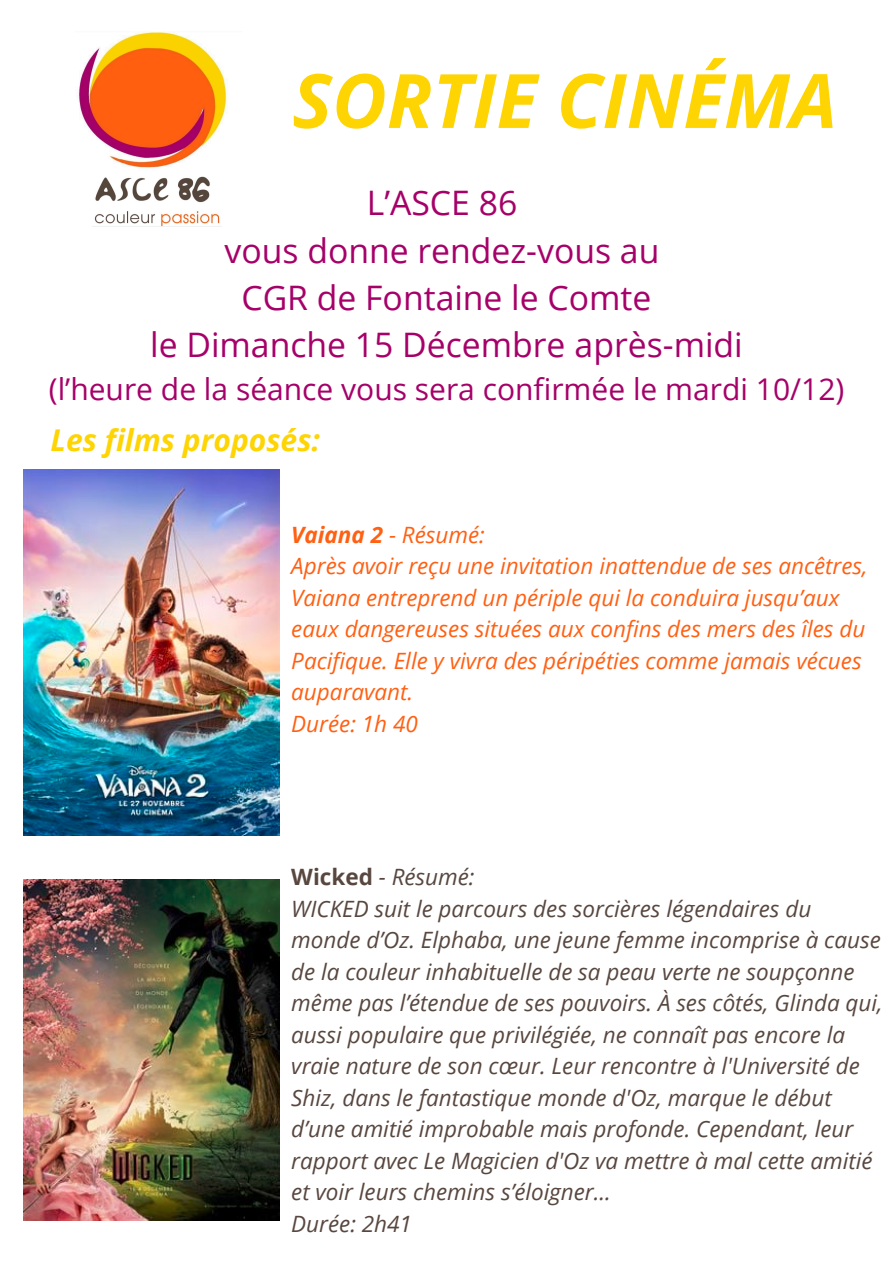
<style>
.page{position:relative;width:893px;height:1263px;background:#fff}
.page>*{position:absolute;margin:0;border:0;box-sizing:border-box;transform-origin:0 0}
.t1{font:italic 700 75px "Open Sans";color:#fed403}
.t2{font:33.75px/47.2px "Open Sans";color:#a60169;text-align:center}
.t3{font:30px "Open Sans";color:#a60169}
.t4{font:italic 700 30px "Open Sans";color:#fed403}
.t5{font:italic 22.5px/31.5px "Open Sans";color:#58473f}
.t6{font:italic 22.5px/31.5px "Open Sans";color:#ff6012}
.s1{font-weight:700}
.s2{font-weight:700;font-style:normal}
</style>
<div class="page">
<img style="left:78px;top:31px;width:149px;height:196px">
<img style="left:24px;top:470px;width:256px;height:365px">
<img style="left:24px;top:879px;width:256px;height:341px">
<h2 class="t1" style="left:292px;top:48px;width:546px">SORTIE CINÉMA</h2>
<p class="t2" style="left:150px;top:179px;width:594px">L’ASCE 86<br>vous donne rendez-vous au<br>CGR de Fontaine le Comte<br>le Dimanche 15 Décembre après-midi</p>
<p class="t3" style="left:49px;top:368px;width:797px">(l’heure de la séance vous sera confirmée le mardi 10/12)</p>
<p class="t4" style="left:51px;top:419px;width:271px">Les films proposés:</p>
<p class="t6" style="left:291px;top:518px;width:195px"><span class="s1">Vaiana 2</span> - Résumé:</p>
<p class="t6" style="left:291px;top:550px;width:578px">Après avoir reçu une invitation inattendue de ses ancêtres, Vaiana entreprend un périple qui la conduira jusqu’aux eaux dangereuses situées aux confins des mers des îles du Pacifique. Elle y vivra des péripéties comme jamais vécues auparavant.</p>
<p class="t6" style="left:291px;top:707px;width:128px">Durée: 1h 40</p>
<p class="t5" style="left:291px;top:860px;width:185px"><span class="s2">Wicked</span> - Résumé:</p>
<p class="t5" style="left:291px;top:892px;width:593px">WICKED suit le parcours des sorcières légendaires du monde d’Oz. Elphaba, une jeune femme incomprise à cause de la couleur inhabituelle de sa peau verte ne soupçonne même pas l’étendue de ses pouvoirs. À ses côtés, Glinda qui, aussi populaire que privilégiée, ne connaît pas encore la vraie nature de son cœur. Leur rencontre à l'Université de Shiz, dans le fantastique monde d'Oz, marque le début d’une amitié improbable mais profonde. Cependant, leur rapport avec Le Magicien d'Oz va mettre à mal cette amitié et voir leurs chemins s’éloigner...</p>
<p class="t5" style="left:291px;top:1207px;width:122px">Durée: 2h41</p>
</div>
